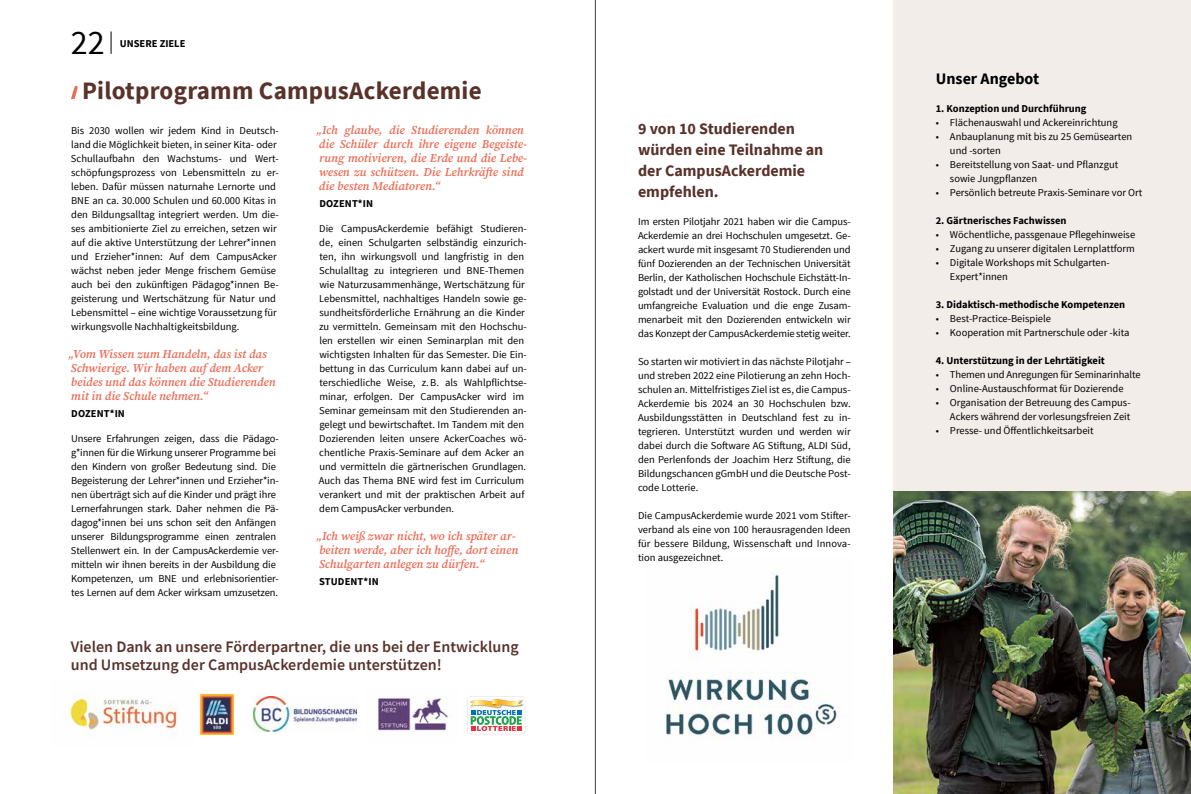
<style>
.page{position:relative;width:1191px;height:794px;background:#fff}
.page>*{position:absolute;margin:0;border:0;box-sizing:border-box;transform-origin:0 0}
.t1{font:34px "Source Sans Pro";color:#000}
.t2{font:700 25px "Source Sans Pro";letter-spacing:.01em;color:#58322b}
.t3{font:600 16px/18px "Source Sans Pro";color:#58322b}
.t4{font:700 16px/21px "Source Sans Pro";color:#58322b}
.t5{font:700 16px "Source Sans Pro";color:#000}
.t6{font:italic 12px/14px "Source Serif Variable";color:#eb6c55}
.t7{font:10.5px/14px "Source Sans Pro";color:#000}
.t8{font:700 10.5px "Source Sans Pro";color:#000}
</style>
<div class="page">
<svg style="left:111px;top:31px;width:1px;height:23px"></svg>
<img style="left:666px;top:568px;width:172px;height:172px">
<div style="left:893px;top:0;width:298px;height:531px;background:#f3edea"></div>
<hr style="left:595px;top:0;width:1px;height:794px;background:#413c38">
<svg style="left:71px;top:86px;width:7px;height:13px"></svg>
<img style="left:893px;top:491px;width:298px;height:303px">
<img style="left:67px;top:692px;width:111px;height:45px">
<img style="left:200px;top:694px;width:34px;height:40px">
<img style="left:378px;top:697px;width:70px;height:35px">
<img style="left:253px;top:696px;width:103px;height:36px">
<svg style="left:467px;top:696px;width:58px;height:38px"></svg>
<h1 class="t1" style="left:71px;top:21px;width:35px">22</h1>
<p class="t8" style="left:120px;top:36px;width:67px">UNSERE ZIELE</p>
<h2 class="t2" style="left:82px;top:74px;width:401px">Pilotprogramm CampusAckerdemie</h2>
<p class="t7" style="left:71px;top:124px;width:209px">Bis 2030 wollen wir jedem Kind in Deutsch&shy;land die Möglichkeit bieten, in seiner Kita- oder Schullaufbahn den Wachstums- und Wert&shy;schöpfungsprozess von Lebensmitteln zu er&shy;leben. Dafür müssen naturnahe Lernorte und BNE an ca. 30.000 Schulen und 60.000 Kitas in den Bildungsalltag integriert werden. Um die&shy;ses ambitionierte Ziel zu erreichen, setzen wir auf die aktive Unterstützung der Lehrer*innen und Erzieher*innen: Auf dem CampusAcker wächst neben jeder Menge frischem Gemüse auch bei den zukünftigen Pädagog*innen Be&shy;geisterung und Wertschätzung für Natur und Lebensmittel – eine wichtige Voraussetzung für wirkungsvolle Nachhaltigkeitsbildung.</p>
<p class="t6" style="left:68px;top:347px;width:209px">„Vom Wissen zum Handeln, das ist das Schwierige. Wir haben auf dem Acker beides und das können die Studierenden mit in die Schule nehmen.“</p>
<p class="t8" style="left:71px;top:406px;width:55px">DOZENT*IN</p>
<p class="t7" style="left:71px;top:432px;width:209px">Unsere Erfahrungen zeigen, dass die Pädago&shy;g*innen für die Wirkung unserer Programme bei den Kindern von großer Bedeutung sind. Die Begeisterung der Lehrer*innen und Erzieher*in&shy;nen überträgt sich auf die Kinder und prägt ihre Lernerfahrungen stark. Daher nehmen die Pä&shy;dagog*innen bei uns schon seit den Anfängen unserer Bildungsprogramme einen zentralen Stellenwert ein. In der CampusAckerdemie ver&shy;mitteln wir ihnen bereits in der Ausbildung die Kompetenzen, um BNE und erlebnisorientier&shy;tes Lernen auf dem Acker wirksam umzusetzen.</p>
<p class="t6" style="left:316px;top:123px;width:212px">„Ich glaube, die Studierenden können die Schüler durch ihre eigene Begeiste&shy;rung motivieren, die Erde und die Lebe&shy;wesen zu schützen. Die Lehrkräfte sind die besten Mediatoren.“</p>
<p class="t8" style="left:319px;top:196px;width:55px">DOZENT*IN</p>
<p class="t7" style="left:319px;top:222px;width:209px">Die CampusAckerdemie befähigt Studieren&shy;de, einen Schulgarten selbständig einzurich&shy;ten, ihn wirkungsvoll und langfristig in den Schulalltag zu integrieren und BNE-Themen wie Naturzusammenhänge, Wertschätzung für Lebensmittel, nachhaltiges Handeln sowie ge&shy;sundheitsförderliche Ernährung an die Kinder zu vermitteln. Gemeinsam mit den Hochschu&shy;len erstellen wir einen Seminarplan mit den wichtigsten Inhalten für das Semester. Die Ein&shy;bettung in das Curriculum kann dabei auf un&shy;terschiedliche Weise, z.B. als Wahlpflichtse&shy;minar, erfolgen. Der CampusAcker wird im Seminar gemeinsam mit den Studierenden an&shy;gelegt und bewirtschaftet. Im Tandem mit den Dozierenden leiten unsere AckerCoaches wö&shy;chentliche Praxis-Seminare auf dem Acker an und vermitteln die gärtnerischen Grundlagen.<br>Auch das Thema BNE wird fest im Curriculum verankert und mit der praktischen Arbeit auf dem CampusAcker verbunden.</p>
<p class="t6" style="left:316px;top:529px;width:204px">„Ich weiß zwar nicht, wo ich später ar&shy;beiten werde, aber ich hoffe, dort einen<br>Schulgarten anlegen zu dürfen.“</p>
<p class="t8" style="left:319px;top:574px;width:61px">STUDENT*IN</p>
<h3 class="t3" style="left:71px;top:638px;width:449px">Vielen Dank an unsere Förderpartner, die uns bei der Entwicklung und Umsetzung der CampusAckerdemie unterstützen!</h3>
<h3 class="t4" style="left:638px;top:118px;width:187px">9 von 10 Studierenden würden eine Teilnahme an der CampusAckerdemie empfehlen.</h3>
<p class="t7" style="left:638px;top:215px;width:214px;text-align:justify">Im ersten Pilotjahr 2021 haben wir die Campus-Ackerdemie an drei Hochschulen umgesetzt. Ge&shy;ackert wurde mit insgesamt 70 Studierenden und fünf Dozierenden an der Technischen Universität Berlin, der Katholischen Hochschule Eichstätt-In&shy;golstadt und der Universität Rostock. Durch eine umfangreiche Evaluation und die enge Zusam&shy;menarbeit mit den Dozierenden entwickeln wir das Konzept der CampusAckerdemie stetig weiter.</p>
<p class="t7" style="left:638px;top:355px;width:214px;text-align:justify">So starten wir motiviert in das nächste Pilotjahr – und streben 2022 eine Pilotierung an zehn Hoch&shy;schulen an. Mittelfristiges Ziel ist es, die Campus-Ackerdemie bis 2024 an 30 Hochschulen bzw.<br>Ausbildungsstätten in Deutschland fest zu in&shy;tegrieren. Unterstützt wurden und werden wir dabei durch die Software AG Stiftung, ALDI Süd, den Perlenfonds der Joachim Herz Stiftung, die Bildungschancen gGmbH und die Deutsche Post&shy;code Lotterie.</p>
<p class="t7" style="left:638px;top:509px;width:214px;text-align:justify">Die CampusAckerdemie wurde 2021 vom Stifter&shy;verband als eine von 100 herausragenden Ideen für bessere Bildung, Wissenschaft und Innova&shy;tion ausgezeichnet.</p>
<h3 class="t5" style="left:935px;top:68px;width:105px">Unser Angebot</h3>
<p class="t8" style="left:935px;top:101px;width:152px">1. Konzeption und Durchführung</p>
<p class="t7" style="left:935px;top:116px;width:183px">• Flächenauswahl und Ackereinrichtung</p>
<p class="t7" style="left:950px;top:130px;width:184px;text-indent:-14px">• Anbauplanung mit bis zu 25 Gemüsearten und -sorten</p>
<p class="t7" style="left:950px;top:158px;width:170px;text-indent:-14px">• Bereitstellung von Saat- und Pflanzgut sowie Jungpflanzen</p>
<p class="t7" style="left:935px;top:186px;width:208px">• Persönlich betreute Praxis-Seminare vor Ort</p>
<p class="t8" style="left:935px;top:213px;width:132px">2. Gärtnerisches Fachwissen</p>
<p class="t7" style="left:935px;top:228px;width:201px">• Wöchentliche, passgenaue Pflegehinweise</p>
<p class="t7" style="left:935px;top:242px;width:201px">• Zugang zu unserer digitalen Lernplattform</p>
<p class="t7" style="left:950px;top:256px;width:161px;text-indent:-14px">• Digitale Workshops mit Schulgarten-<br>Expert*innen</p>
<p class="t8" style="left:935px;top:297px;width:191px">3. Didaktisch-methodische Kompetenzen</p>
<p class="t7" style="left:935px;top:312px;width:117px">• Best-Practice-Beispiele</p>
<p class="t7" style="left:935px;top:326px;width:195px">• Kooperation mit Partnerschule oder -kita</p>
<p class="t8" style="left:935px;top:353px;width:171px">4. Unterstützung in der Lehrtätigkeit</p>
<p class="t7" style="left:935px;top:368px;width:206px">• Themen und Anregungen für Seminarinhalte</p>
<p class="t7" style="left:935px;top:382px;width:189px">• Online-Austauschformat für Dozierende</p>
<p class="t7" style="left:935px;top:396px;width:196px;text-align:right">• Organisation der Betreuung des Campus-<br>Ackers während der vorlesungsfreien Zeit</p>
<p class="t7" style="left:935px;top:424px;width:159px">• Presse- und Öffentlichkeitsarbeit</p>
</div>
